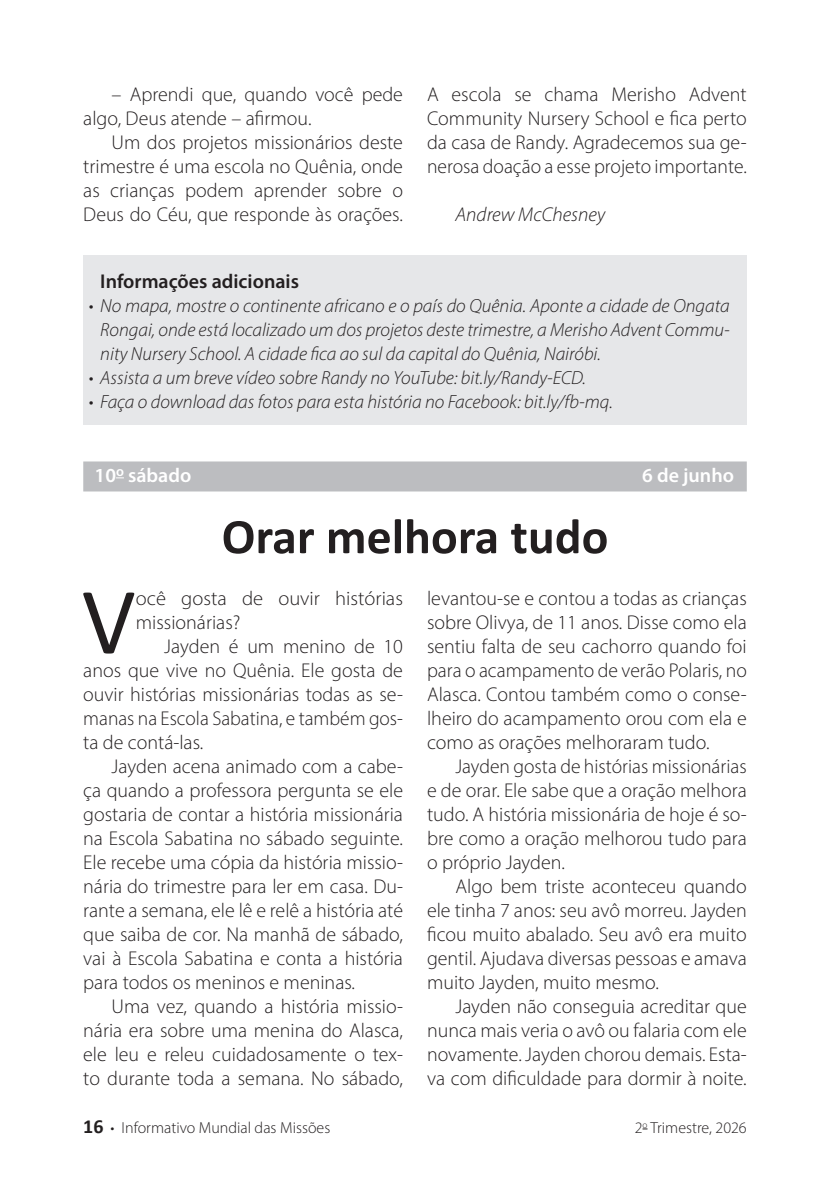
<style>
.page{position:relative;width:825px;height:1198px;background:#fff}
.page>*{position:absolute;margin:0;border:0;box-sizing:border-box;transform-origin:0 0}
._03_Capitular{font:95.6px "Calibri";color:#231f20}
._02_Titulo{font:700 50px "Calibri";color:#231f20}
._04_Texto{font:300 20px/24px "Myriad Pro";color:#231f20;text-align:justify}
._03_Capitular-2{font:300 20px/24px "Myriad Pro";color:#231f20}
._06_Titulo_Box{font:600 20px "Myriad Pro";color:#231f20}
._01_Data{font:600 20px "Myriad Pro";color:#fff}
._04_Texto-2{font:italic 300 20px "Myriad Pro";color:#231f20}
.t1{font:italic 300 19px/24px "Myriad Pro";color:#231f20;text-align:justify}
.t2{font:300 16px "Myriad Pro";color:#231f20}
.s1{font-family:"Calibri";font-weight:700;font-size:20px}
</style>
<div class="page">
<div style="left:83px;top:461px;width:664px;height:30px;background:#bcbdc0"></div>
<div style="left:83px;top:256px;width:664px;height:169px;background:#e6e7e9"></div>
<p class="_04_Texto" style="left:83px;top:82px;width:321px;text-indent:28px">– Aprendi que, quando você pede algo, Deus atende – afirmou.</p>
<p class="_04_Texto" style="left:83px;top:130px;width:321px;text-indent:28px">Um dos projetos missionários deste trimestre é uma escola no Quênia, onde as crianças podem aprender sobre o Deus do Céu, que responde às orações.</p>
<p class="_04_Texto" style="left:427px;top:82px;width:321px">A escola se chama Merisho Advent Community Nursery School e fica perto da casa de Randy. Agradecemos sua ge&shy;nerosa doação a esse projeto importante.</p>
<p class="_04_Texto-2" style="left:455px;top:203px;width:151px">Andrew McChesney</p>
<p class="_06_Titulo_Box" style="left:100px;top:268px;width:200px">Informações adicionais</p>
<p class="t1" style="left:100px;top:293px;width:631px;text-indent:-11px">• No mapa, mostre o continente africano e o país do Quênia. Aponte a cidade de Ongata Rongai, onde está localizado um dos projetos deste trimestre, a Merisho Advent Commu&shy;nity Nursery School. A cidade fica ao sul da capital do Quênia, Nairóbi.</p>
<p class="t1" style="left:89px;top:365px;width:498px">• Assista a um breve vídeo sobre Randy no YouTube: bit.ly/Randy-ECD.</p>
<p class="t1" style="left:89px;top:389px;width:525px">• Faça o download das fotos para esta história no Facebook: bit.ly/fb-mq.</p>
<p class="_01_Data" style="left:95px;top:463px;width:98px">10<sup>o</sup> sábado</p>
<p class="_01_Data" style="left:642px;top:463px;width:93px">6 de junho</p>
<p class="_02_Titulo" style="left:222px;top:501px;width:388px">Orar melhora tudo</p>
<p class="_03_Capitular" style="left:82px;top:561px;width:56px">V</p>
<p class="_03_Capitular-2" style="left:136px;top:586px;width:269px">ocê gosta de ouvir histórias missionárias?</p>
<p class="_04_Texto" style="left:427px;top:586px;width:321px">levantou-se e contou a todas as crianças sobre Olivya, de 11 anos. Disse como ela sentiu falta de seu cachorro quando foi para o acampamento de verão Polaris, no Alasca. Contou também como o conse&shy;lheiro do acampamento orou com ela e como as orações melhoraram tudo.</p>
<p class="_04_Texto" style="left:427px;top:754px;width:321px;text-indent:28px">Jayden gosta de histórias missionárias e de orar. Ele sabe que a oração melhora tudo. A história missionária de hoje é so&shy;bre como a oração melhorou tudo para o próprio Jayden.</p>
<p class="_04_Texto" style="left:427px;top:874px;width:321px;text-indent:28px">Algo bem triste aconteceu quando ele tinha 7 anos: seu avô morreu. Jayden ficou muito abalado. Seu avô era muito gentil. Ajudava diversas pessoas e amava muito Jayden, muito mesmo.</p>
<p class="_04_Texto" style="left:427px;top:994px;width:321px;text-indent:28px">Jayden não conseguia acreditar que nunca mais veria o avô ou falaria com ele novamente. Jayden chorou demais. Esta&shy;va com dificuldade para dormir à noite.</p>
<p class="_04_Texto" style="left:83px;top:634px;width:321px;text-indent:81px">Jayden é um menino de 10 anos que vive no Quênia. Ele gosta de ouvir histórias missionárias todas as se&shy;manas na Escola Sabatina, e também gos&shy;ta de contá-las.</p>
<p class="_04_Texto" style="left:83px;top:754px;width:321px;text-indent:28px">Jayden acena animado com a cabe&shy;ça quando a professora pergunta se ele gostaria de contar a história missionária na Escola Sabatina no sábado seguinte.<br>Ele recebe uma cópia da história missio&shy;nária do trimestre para ler em casa. Du&shy;rante a semana, ele lê e relê a história até que saiba de cor. Na manhã de sábado, vai à Escola Sabatina e conta a história para todos os meninos e meninas.</p>
<p class="_04_Texto" style="left:83px;top:994px;width:321px;text-indent:28px">Uma vez, quando a história missio&shy;nária era sobre uma menina do Alasca, ele leu e releu cuidadosamente o tex&shy;to durante toda a semana. No sábado,</p>
<p class="t2" style="left:83px;top:1118px;width:248px"><span class="s1">16</span> • Informativo Mundial das Missões</p>
<p class="t2" style="left:635px;top:1118px;width:114px">2<sup>o</sup> Trimestre, 2026</p>
</div>
